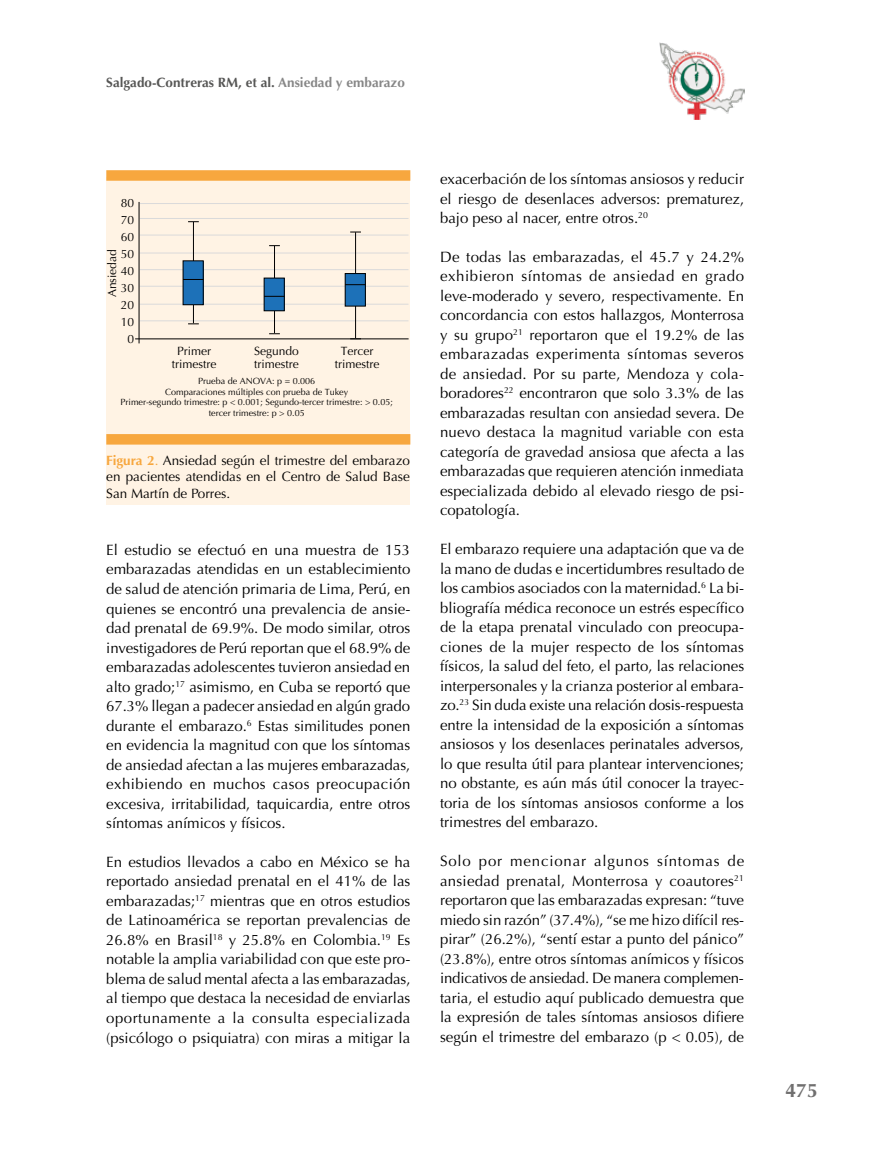
<style>
.page{position:relative;width:893px;height:1149px;background:#fff}
.page>*{position:absolute;margin:0;border:0;box-sizing:border-box;transform-origin:0 0}
.t1{font:700 19.5px "Optima";color:#706f6f}
.t2{font:15px/19.5px "Optima";color:#000;text-align:justify}
.t3{font:13.5px/16.5px "Optima";color:#000;text-align:justify}
.t4{font:700 13.5px "Optima";color:#575756}
.t5{font:12px/17px "Optima";color:#000;text-align:center}
.t6{font:9px/10.8px "Optima";color:#000;text-align:center}
.s1{color:#878787}
.s2{font-weight:700;color:#f7a73e}
.s3{color:#f7a73e}
</style>
<div class="page">
<div style="left:106px;top:177px;width:304px;height:327px;background:#fff3e4"></div>
<div style="left:106px;top:434px;width:304px;height:10px;background:#f7a73e"></div>
<div style="left:106px;top:170px;width:304px;height:11px;background:#f7a73e"></div>
<hr style="left:140px;top:320px;width:268px;height:1px;background:#dadada">
<hr style="left:140px;top:304px;width:268px;height:1px;background:#dadada">
<hr style="left:140px;top:286px;width:268px;height:1px;background:#dadada">
<hr style="left:140px;top:269px;width:268px;height:1px;background:#dadada">
<hr style="left:140px;top:252px;width:268px;height:1px;background:#dadada">
<hr style="left:140px;top:234px;width:268px;height:1px;background:#dadada">
<hr style="left:140px;top:218px;width:268px;height:1px;background:#dadada">
<hr style="left:140px;top:203px;width:268px;height:1px;background:#dadada">
<hr style="left:135px;top:338px;width:274px;height:1px;background:#000">
<hr style="left:139px;top:202px;width:1px;height:141px;background:#000">
<hr style="left:193px;top:222px;width:1px;height:101px;background:#000">
<hr style="left:274px;top:246px;width:1px;height:87px;background:#000">
<hr style="left:355px;top:232px;width:1px;height:106px;background:#000">
<div style="left:183px;top:261px;width:20px;height:43px;background:#1d71b8"></div>
<div style="left:183px;top:260px;width:21px;height:45px;border:1px solid #000"></div>
<svg style="left:183px;top:279px;width:20px;height:1px"></svg>
<div style="left:264px;top:278px;width:20px;height:33px;background:#1d71b8"></div>
<div style="left:264px;top:277px;width:21px;height:34px;border:1px solid #000"></div>
<svg style="left:264px;top:296px;width:20px;height:1px"></svg>
<div style="left:345px;top:273px;width:20px;height:33px;background:#1d71b8"></div>
<div style="left:345px;top:273px;width:21px;height:33px;border:1px solid #000"></div>
<svg style="left:345px;top:284px;width:20px;height:1px"></svg>
<img style="left:659px;top:43px;width:85px;height:76px">
<p class="t4" style="left:106px;top:74px;width:300px">Salgado-Contreras RM, et al. <span class="s1">Ansiedad y embarazo</span></p>
<p class="t5" style="left:121px;top:194px;width:15px">80<br>70<br>60<br>50<br>40<br>30<br>20<br>10<br>0</p>
<p class="t5" style="left:104px;top:297px;width:50px;rotate:-90deg">Ansiedad</p>
<p class="t5" style="left:254px;top:344px;width:46px;line-height:13.2px;text-align:left">Segundo trimestre</p>
<p class="t5" style="left:335px;top:344px;width:46px;line-height:13.2px">Tercer trimestre</p>
<p class="t5" style="left:172px;top:344px;width:46px;line-height:13.2px">Primer trimestre</p>
<p class="t6" style="left:120px;top:375px;width:274px">Prueba de ANOVA: p = 0.006<br>Comparaciones múltiples con prueba de Tukey<br>Primer-segundo trimestre: p &lt; 0.001; Segundo-tercer trimestre: &gt; 0.05; tercer trimestre: p &gt; 0.05</p>
<p class="t3" style="left:106px;top:452px;width:305px"><span class="s2">Figura 2</span><span class="s3">.</span> Ansiedad según el trimestre del embarazo en pacientes atendidas en el Centro de Salud Base San Martín de Porres.</p>
<p class="t2" style="left:106px;top:540px;width:306px">El estudio se efectuó en una muestra de 153 embarazadas atendidas en un establecimiento de salud de atención primaria de Lima, Perú, en quienes se encontró una prevalencia de ansie&shy;dad prenatal de 69.9%. De modo similar, otros investigadores de Perú reportan que el 68.9% de embarazadas adolescentes tuvieron ansiedad en alto grado;<sup>17</sup> asimismo, en Cuba se reportó que 67.3% llegan a padecer ansiedad en algún grado durante el embarazo.<sup>6</sup> Estas similitudes ponen en evidencia la magnitud con que los síntomas de ansiedad afectan a las mujeres embarazadas, exhibiendo en muchos casos preocupación excesiva, irritabilidad, taquicardia, entre otros síntomas anímicos y físicos.</p>
<p class="t2" style="left:106px;top:852px;width:306px">En estudios llevados a cabo en México se ha reportado ansiedad prenatal en el 41% de las embarazadas;<sup>17</sup> mientras que en otros estudios de Latinoamérica se reportan prevalencias de 26.8% en Brasil<sup>18</sup> y 25.8% en Colombia.<sup>19</sup> Es notable la amplia variabilidad con que este pro&shy;blema de salud mental afecta a las embarazadas, al tiempo que destaca la necesidad de enviarlas oportunamente a la consulta especializada (psicólogo o psiquiatra) con miras a mitigar la</p>
<p class="t2" style="left:440px;top:169px;width:306px">exacerbación de los síntomas ansiosos y reducir el riesgo de desenlaces adversos: prematurez, bajo peso al nacer, entre otros.<sup>20</sup></p>
<p class="t2" style="left:440px;top:247px;width:306px">De todas las embarazadas, el 45.7 y 24.2% exhibieron síntomas de ansiedad en grado leve-moderado y severo, respectivamente. En concordancia con estos hallazgos, Monterrosa y su grupo<sup>21</sup> reportaron que el 19.2% de las embarazadas experimenta síntomas severos de ansiedad. Por su parte, Mendoza y cola&shy;boradores<sup>22</sup> encontraron que solo 3.3% de las embarazadas resultan con ansiedad severa. De nuevo destaca la magnitud variable con esta categoría de gravedad ansiosa que afecta a las embarazadas que requieren atención inmediata especializada debido al elevado riesgo de psi&shy;copatología.</p>
<p class="t2" style="left:440px;top:539px;width:306px">El embarazo requiere una adaptación que va de la mano de dudas e incertidumbres resultado de los cambios asociados con la maternidad.<sup>6</sup> La bi&shy;bliografía médica reconoce un estrés específico de la etapa prenatal vinculado con preocupa&shy;ciones de la mujer respecto de los síntomas físicos, la salud del feto, el parto, las relaciones interpersonales y la crianza posterior al embara&shy;zo.<sup>23</sup> Sin duda existe una relación dosis-respuesta entre la intensidad de la exposición a síntomas ansiosos y los desenlaces perinatales adversos, lo que resulta útil para plantear intervenciones; no obstante, es aún más útil conocer la trayec&shy;toria de los síntomas ansiosos conforme a los trimestres del embarazo.</p>
<p class="t2" style="left:440px;top:851px;width:306px">Solo por mencionar algunos síntomas de ansiedad prenatal, Monterrosa y coautores<sup>21 </sup>reportaron que las embarazadas expresan: “tuve miedo sin razón” (37.4%), “se me hizo difícil res&shy;pirar” (26.2%), “sentí estar a punto del pánico” (23.8%), entre otros síntomas anímicos y físicos indicativos de ansiedad. De manera complemen&shy;taria, el estudio aquí publicado demuestra que la expresión de tales síntomas ansiosos difiere según el trimestre del embarazo (p &lt; 0.05), de</p>
<h1 class="t1" style="left:785px;top:1079px;width:34px">475</h1>
</div>
